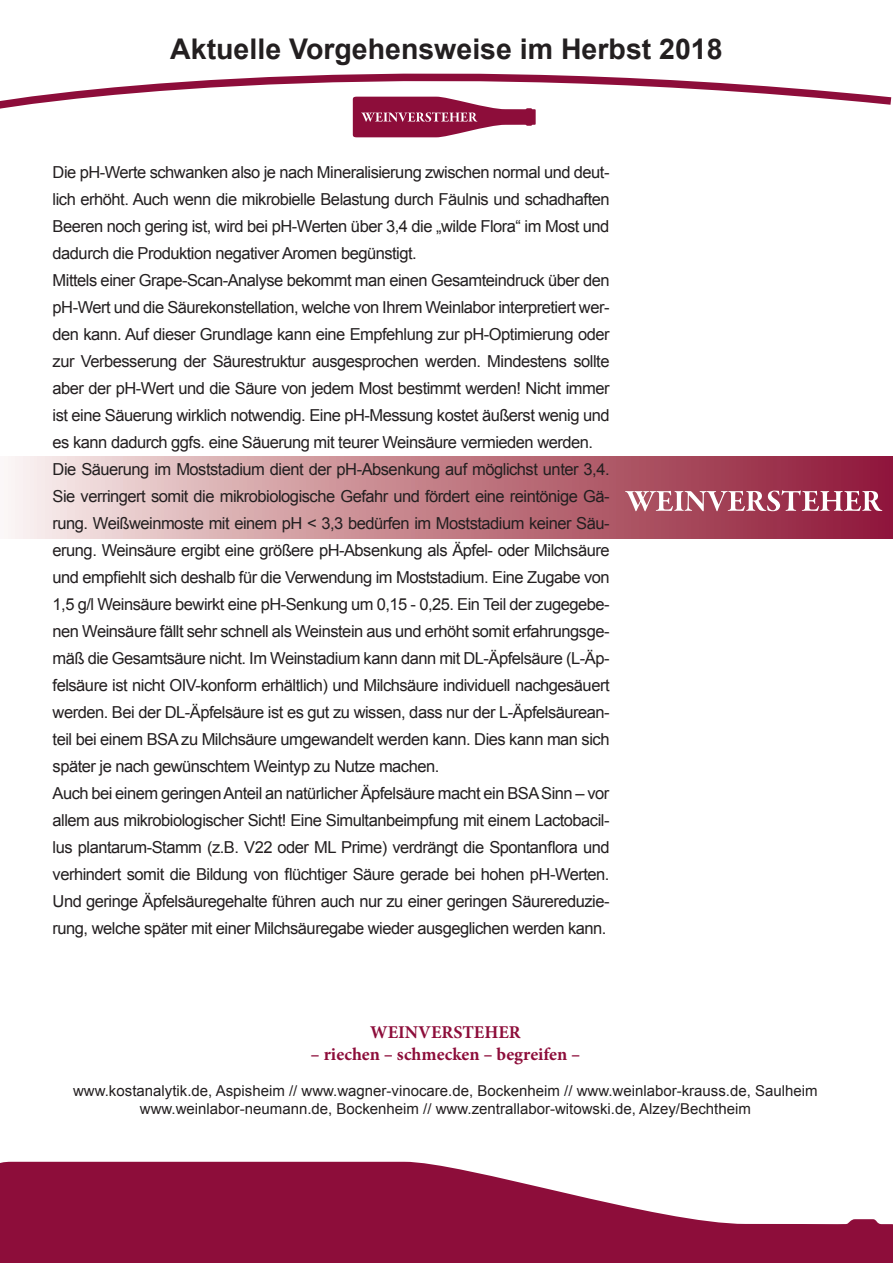
<style>
.page{position:relative;width:893px;height:1263px;background:#fff}
.page>*{position:absolute;margin:0;border:0;box-sizing:border-box;transform-origin:0 0}
.t1{font:700 28.5px "Arial";color:#231f20}
.t2{font:700 18px "Minion Pro";color:#8d0d3a}
.t3{font:16.5px/27px "Arial";letter-spacing:-.03em;color:#231f20}
.t4{font:15px/18px "Arial";color:#231f20;text-align:center}
</style>
<div class="page">
<svg style="left:11px;top:456px;width:882px;height:82px"></svg>
<svg style="left:353px;top:113px;width:183px;height:24px"></svg>
<svg style="left:0;top:73px;width:892px;height:40px"></svg>
<svg style="left:0;top:1162px;width:893px;height:101px;fill:#8d0d3a"></svg>
<svg style="left:625px;top:490px;width:257px;height:21px"></svg>
<h1 class="t1" style="left:170px;top:30px;width:554px">Aktuelle Vorgehensweise im Herbst 2018</h1>
<p class="t3" style="left:53px;top:159px;width:559px">Die pH-Werte schwanken also je nach Mineralisierung zwischen normal und deut&shy;lich erhöht. Auch wenn die mikrobielle Belastung durch Fäulnis und schadhaften Beeren noch gering ist, wird bei pH-Werten über 3,4 die „wilde Flora“ im Most und dadurch die Produktion negativer Aromen begünstigt.<br>Mittels einer Grape-Scan-Analyse bekommt man einen Gesamteindruck über den pH-Wert und die Säurekonstellation, welche von Ihrem Weinlabor interpretiert wer&shy;den kann. Auf dieser Grundlage kann eine Empfehlung zur pH-Optimierung oder zur Verbesserung der Säurestruktur ausgesprochen werden. Mindestens sollte aber der pH-Wert und die Säure von jedem Most bestimmt werden! Nicht immer ist eine Säuerung wirklich notwendig. Eine pH-Messung kostet äußerst wenig und es kann dadurch ggfs. eine Säuerung mit teurer Weinsäure vermieden werden.<br>Die Säuerung im Moststadium dient der pH-Absenkung auf möglichst unter 3,4.<br>Sie verringert somit die mikrobiologische Gefahr und fördert eine reintönige Gä&shy;rung. Weißweinmoste mit einem pH &lt; 3,3 bedürfen im Moststadium keiner Säu&shy;erung. Weinsäure ergibt eine größere pH-Absenkung als Äpfel- oder Milchsäure und empfiehlt sich deshalb für die Verwendung im Moststadium. Eine Zugabe von 1,5 g/l Weinsäure bewirkt eine pH-Senkung um 0,15 - 0,25. Ein Teil der zugegebe&shy;nen Weinsäure fällt sehr schnell als Weinstein aus und erhöht somit erfahrungsge&shy;mäß die Gesamtsäure nicht. Im Weinstadium kann dann mit DL-Äpfelsäure (L-Äp&shy;felsäure ist nicht OIV-konform erhältlich) und Milchsäure individuell nachgesäuert werden. Bei der DL-Äpfelsäure ist es gut zu wissen, dass nur der L-Äpfelsäurean&shy;teil bei einem BSA zu Milchsäure umgewandelt werden kann. Dies kann man sich später je nach gewünschtem Weintyp zu Nutze machen.<br>Auch bei einem geringen Anteil an natürlicher Äpfelsäure macht ein BSA Sinn – vor allem aus mikrobiologischer Sicht! Eine Simultanbeimpfung mit einem Lactobacil&shy;lus plantarum-Stamm (z.B. V22 oder ML Prime) verdrängt die Spontanflora und verhindert somit die Bildung von flüchtiger Säure gerade bei hohen pH-Werten.<br>Und geringe Äpfelsäuregehalte führen auch nur zu einer geringen Säurereduzie&shy;rung, welche später mit einer Milchsäuregabe wieder ausgeglichen werden kann.</p>
<p class="t2" style="left:370px;top:1019px;width:152px">WEINVERSTEHER</p>
<p class="t2" style="left:311px;top:1041px;width:271px">– riechen – schmecken – begreifen –</p>
<p class="t4" style="left:73px;top:1081px;width:746px">www.kostanalytik.de, Aspisheim // www.wagner-vinocare.de, Bockenheim // www.weinlabor-krauss.de, Saulheim www.weinlabor-neumann.de, Bockenheim // www.zentrallabor-witowski.de, Alzey/Bechtheim</p>
</div>
